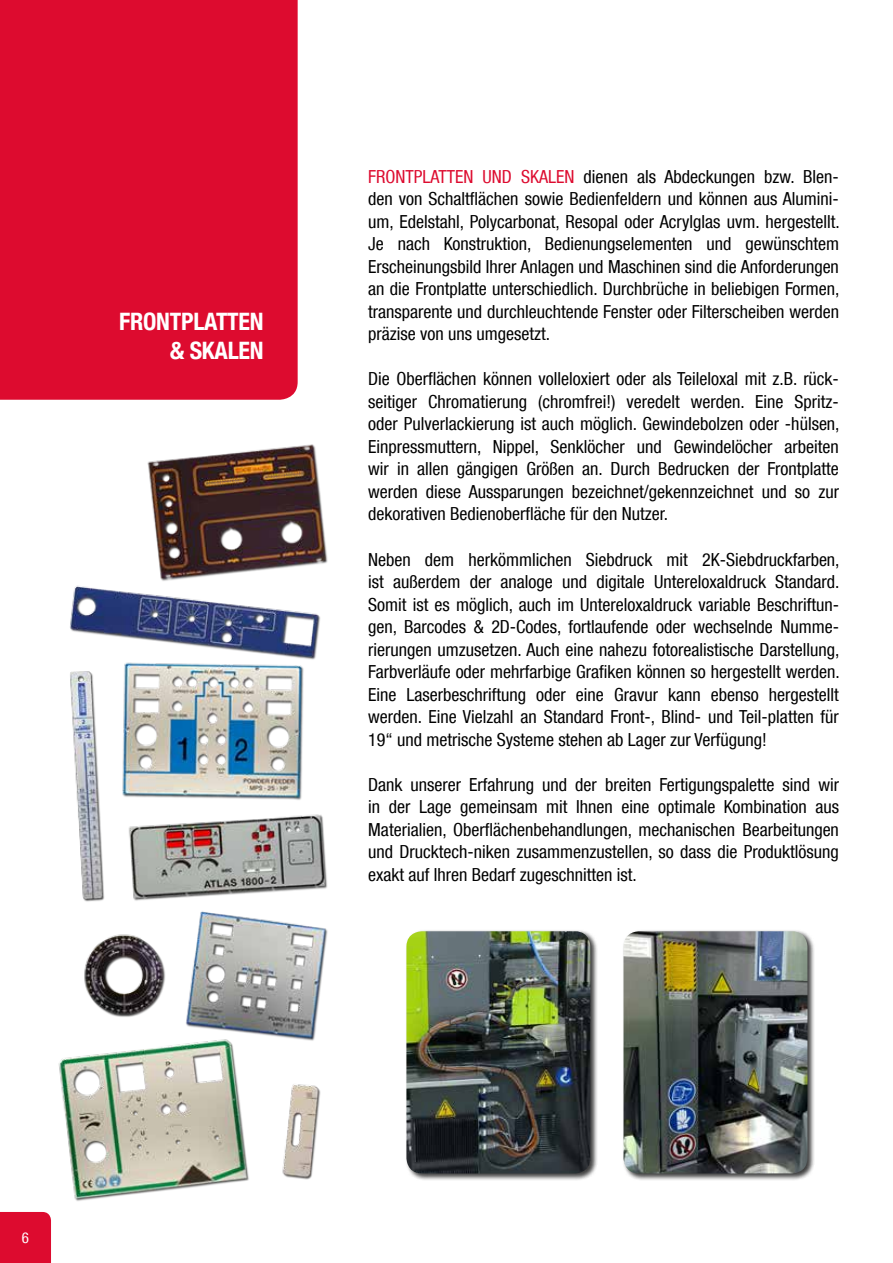
<style>
.page{position:relative;width:893px;height:1263px;background:#fff}
.page>*{position:absolute;margin:0;border:0;box-sizing:border-box;transform-origin:0 0}
.t1{font:700 condensed 24px/28.8px "Helvetica Neue LT Com";letter-spacing:-.01em;color:#fff;text-align:right}
.t2{font:condensed 18px/22.5px "Helvetica Neue LT Com";color:#000;text-align:justify}
.t3{font:condensed 15px "Helvetica Neue LT Com";color:#fff}
.s1{color:#dd0b2f}
</style>
<div class="page">
<img style="left:58px;top:444px;width:270px;height:757px">
<div style="left:405px;top:929px;width:193px;height:252px;background:#000;opacity:.75"></div>
<img style="left:406px;top:931px;width:184px;height:242px">
<div style="left:622px;top:929px;width:193px;height:252px;background:#000;opacity:.75"></div>
<img style="left:623px;top:931px;width:184px;height:242px">
<div style="left:0;top:1212px;width:51px;height:51px;background:#dd0b2f"></div>
<div style="left:0;top:0;width:298px;height:400px;background:#dd0b2f"></div>
<h1 class="t1" style="left:119px;top:307px;width:146px">FRONTPLATTEN &amp; SKALEN</h1>
<p class="t2" style="left:368px;top:165px;width:473px"><span class="s1">FRONTPLATTEN UND SKALEN</span> dienen als Abdeckungen bzw. Blen&shy;den von Schaltflächen sowie Bedienfeldern und können aus Alumini&shy;um, Edelstahl, Polycarbonat, Resopal oder Acrylglas uvm. hergestellt.<br>Je nach Konstruktion, Bedienungselementen und gewünschtem Erscheinungsbild Ihrer Anlagen und Maschinen sind die Anforderungen an die Frontplatte unterschiedlich. Durchbrüche in beliebigen Formen, transparente und durchleuchtende Fenster oder Filterscheiben werden präzise von uns umgesetzt.</p>
<p class="t2" style="left:368px;top:368px;width:473px">Die Oberflächen können volleloxiert oder als Teileloxal mit z.B. rück&shy;seitiger Chromatierung (chromfrei!) veredelt werden. Eine Spritz&shy;oder Pulverlackierung ist auch möglich. Gewindebolzen oder -hülsen, Einpressmuttern, Nippel, Senklöcher und Gewindelöcher arbeiten wir in allen gängigen Größen an. Durch Bedrucken der Frontplatte werden diese Aussparungen bezeichnet/gekennzeichnet und so zur dekorativen Bedienoberfläche für den Nutzer.</p>
<p class="t2" style="left:368px;top:548px;width:473px">Neben dem herkömmlichen Siebdruck mit 2K-Siebdruckfarben, ist außerdem der analoge und digitale Untereloxaldruck Standard.<br>Somit ist es möglich, auch im Untereloxaldruck variable Beschriftun&shy;gen, Barcodes &amp; 2D-Codes, fortlaufende oder wechselnde Numme&shy;rierungen umzusetzen. Auch eine nahezu fotorealistische Darstellung, Farbverläufe oder mehrfarbige Grafiken können so hergestellt werden.<br>Eine Laserbeschriftung oder eine Gravur kann ebenso hergestellt werden. Eine Vielzahl an Standard Front-, Blind- und Teil-platten für 19“ und metrische Systeme stehen ab Lager zur Verfügung!</p>
<p class="t2" style="left:368px;top:773px;width:472px">Dank unserer Erfahrung und der breiten Fertigungspalette sind wir in der Lage gemeinsam mit Ihnen eine optimale Kombination aus Materialien, Oberflächenbehandlungen, mechanischen Bearbeitungen und Drucktech-niken zusammenzustellen, so dass die Produktlösung exakt auf Ihren Bedarf zugeschnitten ist.</p>
<p class="t3" style="left:22px;top:1229px;width:9px">6</p>
</div>
